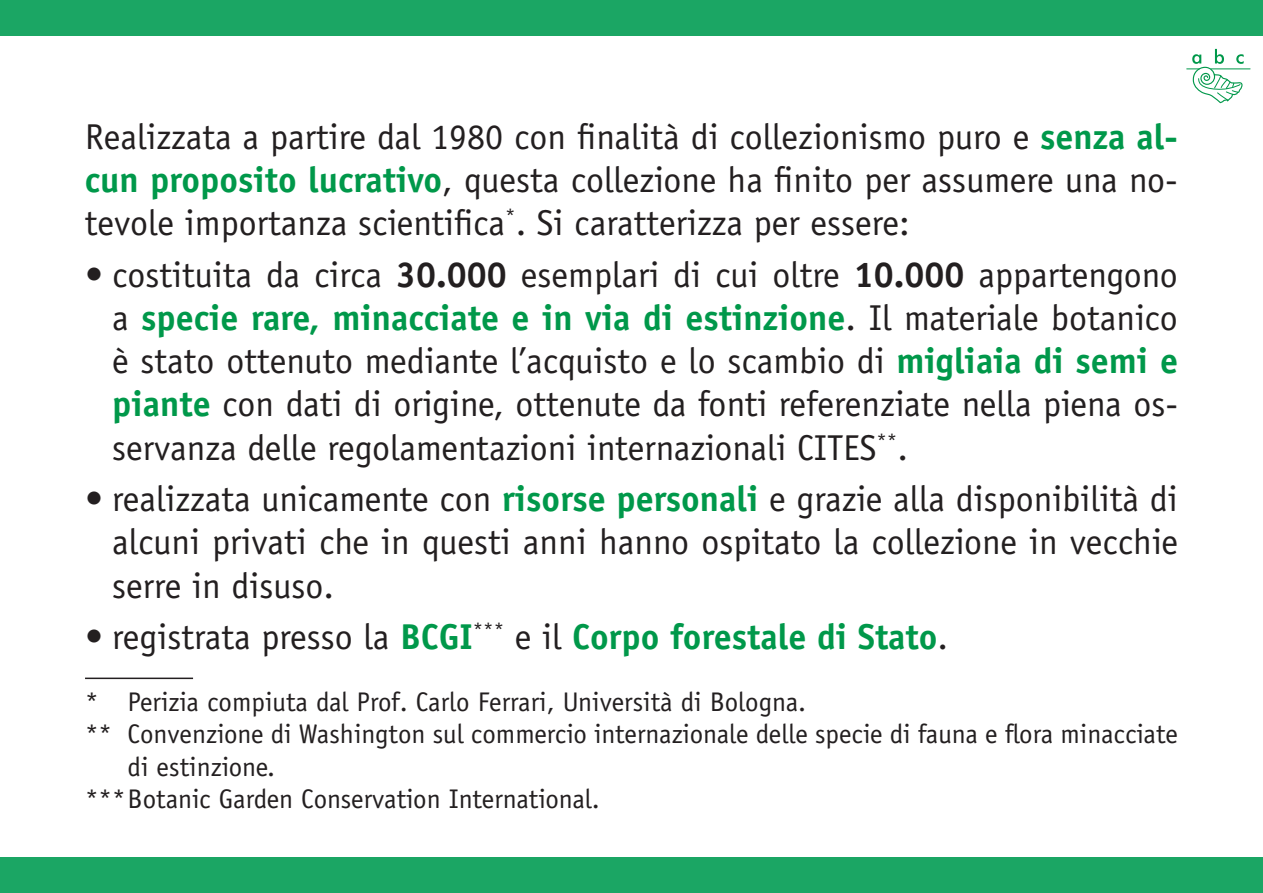
<style>
.page{position:relative;width:1263px;height:893px;background:#fff}
.page>*{position:absolute;margin:0;border:0;box-sizing:border-box;transform-origin:0 0}
.t1{font:36px/43.2px "Officina Sans Std";color:#231f20;text-align:justify}
.t2{font:700 36px "Officina Sans Std";color:#00984a}
.t3{font:27px "Officina Sans Std";color:#231f20}
.s1{font-weight:700;color:#00984a}
.s2{font-weight:700}
.s3{font-weight:400;color:#231f20}
</style>
<div class="page">
<div style="left:0;top:857px;width:1263px;height:36px;background:#1ba664"></div>
<div style="left:0;top:0;width:1263px;height:36px;background:#1ba664"></div>
<svg style="left:1187px;top:49px;width:56px;height:55px"></svg>
<hr style="left:1211px;top:69px;width:39px;height:1px;background:#00984a">
<hr style="left:85px;top:678px;width:108px;height:1px;background:#231f20">
<p class="t1" style="left:85px;top:115px;width:1094px">Realizzata a partire dal 1980 con finalità di collezionismo puro e <span class="s1">senza al&shy;cun proposito lucrativo</span>, questa collezione ha finito per assumere una no&shy;tevole importanza scientifica<sup>*</sup>. Si caratterizza per essere:</p>
<p class="t1" style="left:112px;top:253px;width:1067px;text-indent:-27px">• costituita da circa <span class="s2">30.000</span> esemplari di cui oltre <span class="s2">10.000</span> appartengono a <span class="s1">specie rare, minacciate e in via di estinzione</span>. Il materiale botanico è stato ottenuto mediante l’acquisto e lo scambio di <span class="s1">migliaia di semi e piante</span> con dati di origine, ottenute da fonti referenziate nella piena os&shy;servanza delle regolamentazioni internazionali CITES<sup>**</sup>.</p>
<p class="t1" style="left:112px;top:477px;width:1067px;text-indent:-27px">• realizzata unicamente con <span class="s1">risorse personali</span> e grazie alla disponibilità di alcuni privati che in questi anni hanno ospitato la collezione in vecchie serre in disuso.</p>
<p class="t2" style="left:85px;top:615px;width:865px"><span class="s3">• registrata presso la</span> BCGI<sup>***</sup> <span class="s3">e il</span> Corpo forestale di Stato<span class="s3">.</span></p>
<p class="t3" style="left:85px;top:686px;width:723px">* Perizia compiuta dal Prof. Carlo Ferrari, Università di Bologna.</p>
<p class="t3" style="left:85px;top:718px;width:1094px">** Convenzione di Washington sul commercio internazionale delle specie di fauna e flora minacciate</p>
<p class="t3" style="left:128px;top:751px;width:149px">di estinzione.</p>
<p class="t3" style="left:85px;top:783px;width:516px">*** Botanic Garden Conservation International.</p>
</div>
